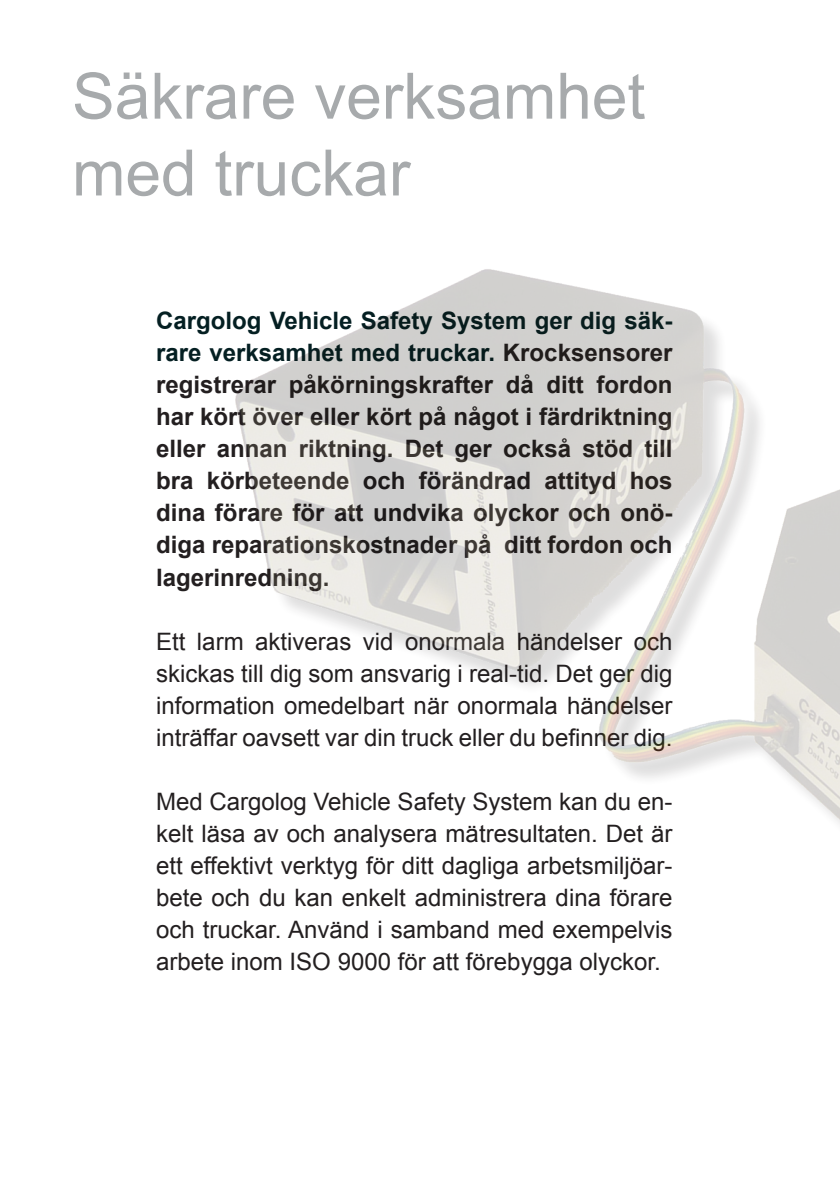
<style>
.page{position:relative;width:840px;height:1191px;background:#fff}
.page>*{position:absolute;margin:0;border:0;box-sizing:border-box;transform-origin:0 0}
.t1{font:64px/76.8px "Arial";color:#a7aaac}
.t2{font:24px/32px "Arial";color:#231f20;text-align:justify}
.t3{font:700 24px/32px "Arial";color:#231f20;text-align:justify}
.s1{color:#041f22}
</style>
<div class="page">
<img style="left:235px;top:269px;width:604px;height:554px">
<p class="t1" style="left:72px;top:58px;width:574px">Säkrare verksamhet med truckar</p>
<p class="t3" style="left:156px;top:306px;width:517px"><span class="s1">Cargolog Vehicle Safety System ger dig säk&shy;rare verksamhet med truckar.</span> Krocksensorer registrerar påkörningskrafter då ditt fordon har kört över eller kört på något i färdriktning eller annan riktning. Det ger också stöd till bra körbeteende och förändrad attityd hos dina förare för att undvika olyckor och onö&shy;diga reparationskostnader på ditt fordon och lagerinredning.</p>
<p class="t2" style="left:156px;top:625px;width:517px">Ett larm aktiveras vid onormala händelser och skickas till dig som ansvarig i real-tid. Det ger dig information omedelbart när onormala händelser inträffar oavsett var din truck eller du befinner dig.</p>
<p class="t2" style="left:156px;top:785px;width:517px">Med Cargolog Vehicle Safety System kan du en&shy;kelt läsa av och analysera mätresultaten. Det är ett effektivt verktyg för ditt dagliga arbetsmiljöar&shy;bete och du kan enkelt administrera dina förare och truckar. Använd i samband med exempelvis arbete inom ISO 9000 för att förebygga olyckor.</p>
</div>
